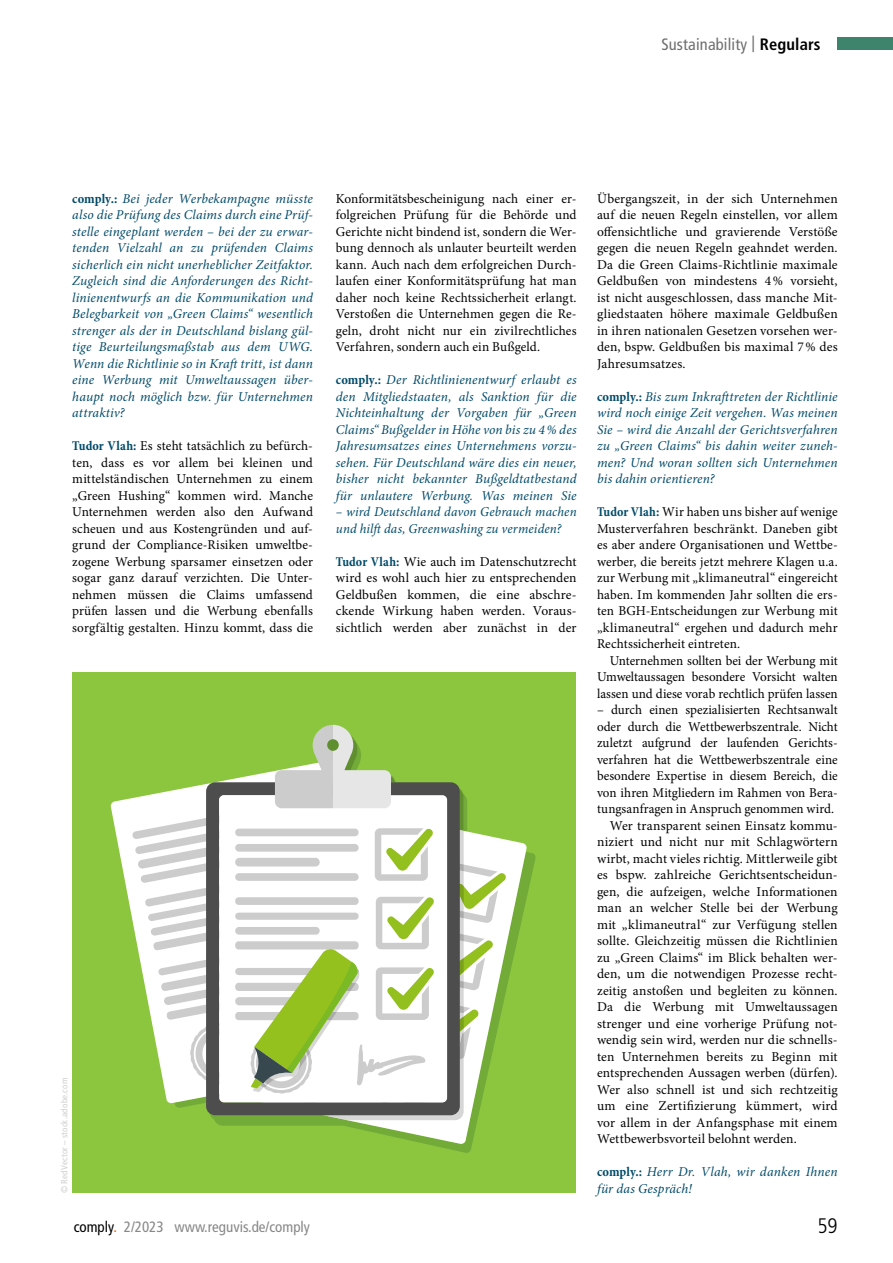
<style>
.page{position:relative;width:893px;height:1263px;background:#fff}
.page>*{position:absolute;margin:0;border:0;box-sizing:border-box;transform-origin:0 0}
.t1{font:300 condensed 21px "Frutiger LT Std";color:#000}
.t2{font:condensed 16.5px "Frutiger LT Std";letter-spacing:.01em;color:#706f6f}
.t3{font:condensed 15px "Frutiger LT Std";color:#878787}
.t4{font:13.5px/16.5px "Minion Pro";letter-spacing:.005em;color:#000;text-align:justify}
.t5{font:italic 13.5px/16.5px "Minion Pro";letter-spacing:.01em;color:#004a69;text-align:justify}
.t6{font:13.5px "Minion Pro";letter-spacing:.025em;color:#000}
.t7{font:condensed 9px "Frutiger LT Std";letter-spacing:.02em;color:#c6c6c6}
.s1{font-weight:700;color:#000}
.s2{font-weight:700;font-style:normal;font-stretch:condensed}
.s3{font-weight:700;font-stretch:condensed;color:#004a69}
.s4{color:#000}
.s5{color:#ec6608}
</style>
<div class="page">
<div style="left:838px;top:37px;width:55px;height:13px;background:#3e836b"></div>
<div style="left:72px;top:672px;width:503px;height:521px;background:#8cc63f"></div>
<svg style="left:242px;top:839px;width:285px;height:305px"></svg>
<svg style="left:110px;top:798px;width:22px;height:120px"></svg>
<svg style="left:132px;top:725px;width:374px;height:395px"></svg>
<p class="t2" style="left:661px;top:35px;width:161px">Sustainability | <span class="s1">Regulars</span></p>
<p class="t5" style="left:72px;top:190px;width:242px"><span class="s2">comply.:</span> Bei jeder Werbekampagne müsste also die Prüfung des Claims durch eine Prüf&shy;stelle eingeplant werden – bei der zu erwar&shy;tenden Vielzahl an zu prüfenden Claims sicherlich ein nicht unerheblicher Zeitfaktor.<br>Zugleich sind die Anforderungen des Richt&shy;linienentwurfs an die Kommunikation und Belegbarkeit von „Green Claims“ wesentlich strenger als der in Deutschland bislang gül&shy;tige Beurteilungsmaßstab aus dem UWG.<br>Wenn die Richtlinie so in Kraft tritt, ist dann eine Werbung mit Umweltaussagen über&shy;haupt noch möglich bzw. für Unternehmen attraktiv?</p>
<p class="t4" style="left:72px;top:438px;width:242px"><span class="s3">Tudor Vlah:</span> Es steht tatsächlich zu befürch&shy;ten, dass es vor allem bei kleinen und mittelständischen Unternehmen zu einem „Green Hushing“ kommen wird. Manche Unternehmen werden also den Aufwand scheuen und aus Kostengründen und auf&shy;grund der Compliance-Risiken umweltbe&shy;zogene Werbung sparsamer einsetzen oder sogar ganz darauf verzichten. Die Unter&shy;nehmen müssen die Claims umfassend prüfen lassen und die Werbung ebenfalls sorgfältig gestalten. Hinzu kommt, dass die</p>
<p class="t7" style="left:59px;top:1193px;width:117px;rotate:-90deg">© RedVector – stock.adobe.com</p>
<p class="t4" style="left:336px;top:190px;width:242px">Konformitätsbescheinigung nach einer er&shy;folgreichen Prüfung für die Behörde und Gerichte nicht bindend ist, sondern die Wer&shy;bung dennoch als unlauter beurteilt werden kann. Auch nach dem erfolgreichen Durch&shy;laufen einer Konformitätsprüfung hat man daher noch keine Rechtssicherheit erlangt.<br>Verstoßen die Unternehmen gegen die Re&shy;geln, droht nicht nur ein zivilrechtliches Verfahren, sondern auch ein Bußgeld.</p>
<p class="t5" style="left:336px;top:371px;width:242px"><span class="s2">comply.:</span> Der Richtlinienentwurf erlaubt es den Mitgliedstaaten, als Sanktion für die Nichteinhaltung der Vorgaben für „Green Claims“ Bußgelder in Höhe von bis zu 4% des Jahresumsatzes eines Unternehmens vorzu&shy;sehen. Für Deutschland wäre dies ein neuer, bisher nicht bekannter Bußgeldtatbestand für unlautere Werbung. Was meinen Sie</p>
<p class="t5" style="left:336px;top:503px;width:242px">– wird Deutschland davon Gebrauch machen und hilft das, Greenwashing zu vermeiden?</p>
<p class="t4" style="left:336px;top:553px;width:242px"><span class="s3">Tudor Vlah:</span> Wie auch im Datenschutzrecht wird es wohl auch hier zu entsprechenden Geldbußen kommen, die eine abschre&shy;ckende Wirkung haben werden. Voraus&shy;sichtlich werden aber zunächst in der</p>
<p class="t4" style="left:597px;top:190px;width:242px">Übergangszeit, in der sich Unternehmen auf die neuen Regeln einstellen, vor allem offensichtliche und gravierende Verstöße gegen die neuen Regeln geahndet werden.<br>Da die Green Claims-Richtlinie maximale Geldbußen von mindestens 4% vorsieht, ist nicht ausgeschlossen, dass manche Mit&shy;gliedstaaten höhere maximale Geldbußen in ihren nationalen Gesetzen vorsehen wer&shy;den, bspw. Geldbußen bis maximal 7% des Jahresumsatzes.</p>
<p class="t5" style="left:597px;top:388px;width:242px"><span class="s2">comply.:</span> Bis zum Inkrafttreten der Richtlinie wird noch einige Zeit vergehen. Was meinen Sie – wird die Anzahl der Gerichtsverfahren zu „Green Claims“ bis dahin weiter zuneh&shy;men? Und woran sollten sich Unternehmen bis dahin orientieren?</p>
<p class="t4" style="left:597px;top:504px;width:242px"><span class="s3">Tudor Vlah:</span> Wir haben uns bisher auf wenige Musterverfahren beschränkt. Daneben gibt es aber andere Organisationen und Wettbe&shy;werber, die bereits jetzt mehrere Klagen u.a. zur Werbung mit „klimaneutral“ eingereicht haben. Im kommenden Jahr sollten die ers&shy;ten BGH-Entscheidungen zur Werbung mit „klimaneutral“ ergehen und dadurch mehr Rechtssicherheit eintreten.</p>
<p class="t4" style="left:597px;top:652px;width:242px;text-indent:13px">Unternehmen sollten bei der Werbung mit Umweltaussagen besondere Vorsicht walten lassen und diese vorab rechtlich prüfen lassen</p>
<p class="t4" style="left:597px;top:702px;width:242px">– durch einen spezialisierten Rechtsanwalt</p>
<p class="t4" style="left:597px;top:718px;width:242px">oder durch die Wettbewerbszentrale. Nicht</p>
<p class="t4" style="left:597px;top:735px;width:242px">zuletzt aufgrund der laufenden Gerichts-</p>
<p class="t4" style="left:597px;top:751px;width:242px">verfahren hat die Wettbewerbszentrale eine</p>
<p class="t4" style="left:597px;top:768px;width:242px">besondere Expertise in diesem Bereich, die</p>
<p class="t4" style="left:597px;top:784px;width:242px">von ihren Mitgliedern im Rahmen von Bera-</p>
<p class="t4" style="left:597px;top:801px;width:239px">tungsanfragen in Anspruch genommen wird.</p>
<p class="t4" style="left:610px;top:817px;width:229px">Wer transparent seinen Einsatz kommu-</p>
<p class="t4" style="left:597px;top:834px;width:242px">niziert und nicht nur mit Schlagwörtern</p>
<p class="t4" style="left:597px;top:850px;width:242px">wirbt, macht vieles richtig. Mittlerweile gibt</p>
<p class="t4" style="left:597px;top:867px;width:242px">es bspw. zahlreiche Gerichtsentscheidun-</p>
<p class="t4" style="left:597px;top:883px;width:242px">gen, die aufzeigen, welche Informationen</p>
<p class="t4" style="left:597px;top:900px;width:242px">man an welcher Stelle bei der Werbung</p>
<p class="t4" style="left:597px;top:916px;width:242px">mit „klimaneutral“ zur Verfügung stellen</p>
<p class="t4" style="left:597px;top:933px;width:242px">sollte. Gleichzeitig müssen die Richtlinien</p>
<p class="t4" style="left:597px;top:949px;width:242px">zu „Green Claims“ im Blick behalten wer-</p>
<p class="t4" style="left:597px;top:966px;width:241px">den, um die notwendigen Prozesse recht-</p>
<p class="t4" style="left:597px;top:982px;width:242px">zeitig anstoßen und begleiten zu können.</p>
<p class="t4" style="left:597px;top:999px;width:242px">Da die Werbung mit Umweltaussagen</p>
<p class="t4" style="left:597px;top:1015px;width:242px">strenger und eine vorherige Prüfung not-</p>
<p class="t4" style="left:597px;top:1032px;width:242px">wendig sein wird, werden nur die schnells-</p>
<p class="t4" style="left:597px;top:1048px;width:242px">ten Unternehmen bereits zu Beginn mit</p>
<p class="t4" style="left:597px;top:1065px;width:242px">entsprechenden Aussagen werben (dürfen).</p>
<p class="t4" style="left:597px;top:1081px;width:242px">Wer also schnell ist und sich rechtzeitig</p>
<p class="t6" style="left:597px;top:1097px;width:242px">um eine Zertifizierung kümmert, wird</p>
<p class="t4" style="left:597px;top:1114px;width:242px">vor allem in der Anfangsphase mit einem</p>
<p class="t4" style="left:597px;top:1131px;width:201px">Wettbewerbsvorteil belohnt werden.</p>
<p class="t5" style="left:597px;top:1163px;width:242px"><span class="s2">comply.:</span> Herr Dr. Vlah, wir danken Ihnen für das Gespräch!</p>
<p class="t3" style="left:74px;top:1218px;width:238px"><span class="s4">comply</span><span class="s5">.</span> 2/2023 www.reguvis.de/comply</p>
<h1 class="t1" style="left:817px;top:1214px;width:22px">59</h1>
</div>
